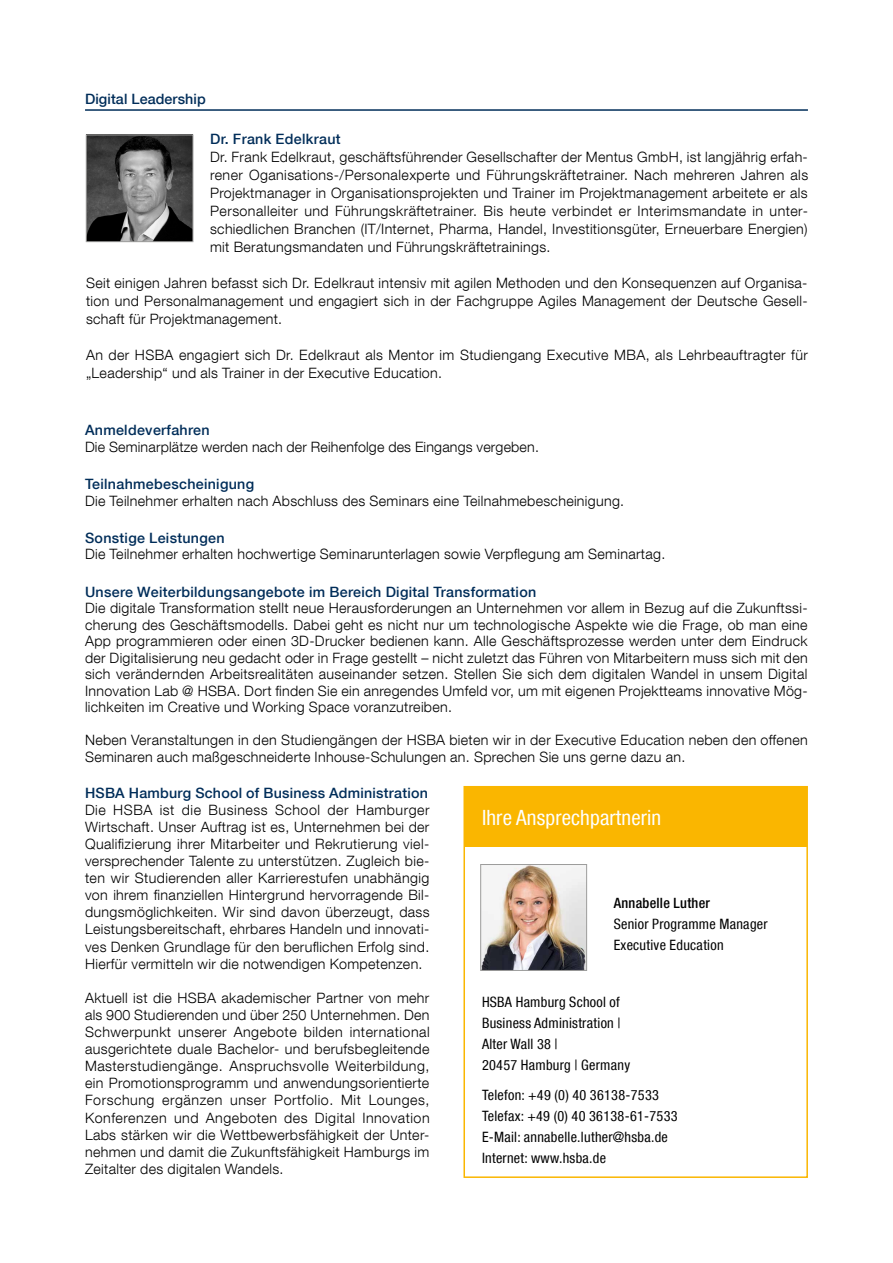
<style>
.page{position:relative;width:893px;height:1263px;background:#fff}
.page>*{position:absolute;margin:0;border:0;box-sizing:border-box;transform-origin:0 0}
.t1{font:condensed 21px "Helvetica Neue LT Com";letter-spacing:.005em;color:#fff}
.t2{font:300 14.25px/17.1px "Helvetica Neue LT Com";letter-spacing:.02em;color:#000;text-align:justify}
.t3{font:condensed 14.25px/21px "Helvetica Neue LT Com";letter-spacing:.02em;color:#000}
.t4{font:500 14.25px "Helvetica Neue LT Com";letter-spacing:.02em;color:#002d59}
.t5{font:500 condensed 14.25px "Helvetica Neue LT Com";letter-spacing:.02em;color:#000}
</style>
<div class="page">
<hr style="left:85px;top:109px;width:723px;height:2px;background:#002d59">
<img style="left:482px;top:866px;width:103px;height:103px">
<div style="left:480px;top:864px;width:107px;height:107px;border:1px solid #9d9d9c"></div>
<div style="left:465px;top:787px;width:341px;height:60px;background:#fab600"></div>
<div style="left:463px;top:786px;width:345px;height:392px;border:2px solid #fab600"></div>
<img style="left:88px;top:137px;width:103px;height:103px">
<div style="left:86px;top:135px;width:107px;height:107px;border:1px solid #9d9d9c"></div>
<p class="t4" style="left:85px;top:90px;width:122px">Digital Leadership</p>
<p class="t4" style="left:210px;top:130px;width:132px">Dr. Frank Edelkraut</p>
<p class="t2" style="left:210px;top:148px;width:599px;line-height:18px">Dr. Frank Edelkraut, geschäftsführender Gesellschafter der Mentus GmbH, ist langjährig erfah&shy;rener Oganisations-/Personalexperte und Führungskräftetrainer. Nach mehreren Jahren als Projektmanager in Organisationsprojekten und Trainer im Projektmanagement arbeitete er als Personalleiter und Führungskräftetrainer. Bis heute verbindet er Interimsmandate in unter&shy;schiedlichen Branchen (IT/Internet, Pharma, Handel, Investitionsgüter, Erneuerbare Energien) mit Beratungsmandaten und Führungskräftetrainings.</p>
<p class="t2" style="left:86px;top:274px;width:723px;line-height:18px">Seit einigen Jahren befasst sich Dr. Edelkraut intensiv mit agilen Methoden und den Konsequenzen auf Organisa&shy;tion und Personalmanagement und engagiert sich in der Fachgruppe Agiles Management der Deutsche Gesell&shy;schaft für Projektmanagement.</p>
<p class="t2" style="left:86px;top:346px;width:723px;line-height:18px">An der HSBA engagiert sich Dr. Edelkraut als Mentor im Studiengang Executive MBA, als Lehrbeauftragter für „Leadership“ und als Trainer in der Executive Education.</p>
<p class="t4" style="left:85px;top:422px;width:126px">Anmeldeverfahren</p>
<p class="t2" style="left:85px;top:438px;width:455px">Die Seminarplätze werden nach der Reihenfolge des Eingangs vergeben.</p>
<p class="t4" style="left:85px;top:475px;width:171px">Teilnahmebescheinigung</p>
<p class="t2" style="left:85px;top:492px;width:541px">Die Teilnehmer erhalten nach Abschluss des Seminars eine Teilnahmebescheinigung.</p>
<p class="t4" style="left:85px;top:529px;width:141px">Sonstige Leistungen</p>
<p class="t2" style="left:85px;top:545px;width:582px">Die Teilnehmer erhalten hochwertige Seminarunterlagen sowie Verpflegung am Seminartag.</p>
<p class="t4" style="left:85px;top:583px;width:453px">Unsere Weiterbildungsangebote im Bereich Digital Transformation</p>
<p class="t2" style="left:85px;top:600px;width:724px;line-height:16.5px">Die digitale Transformation stellt neue Herausforderungen an Unternehmen vor allem in Bezug auf die Zukunftssi&shy;cherung des Geschäftsmodells. Dabei geht es nicht nur um technologische Aspekte wie die Frage, ob man eine App programmieren oder einen 3D-Drucker bedienen kann. Alle Geschäftsprozesse werden unter dem Eindruck der Digitalisierung neu gedacht oder in Frage gestellt – nicht zuletzt das Führen von Mitarbeitern muss sich mit den sich verändernden Arbeitsrealitäten auseinander setzen. Stellen Sie sich dem digitalen Wandel in unsem Digital Innovation Lab @ HSBA. Dort finden Sie ein anregendes Umfeld vor, um mit eigenen Projektteams innovative Mög&shy;lichkeiten im Creative und Working Space voranzutreiben.</p>
<p class="t2" style="left:85px;top:732px;width:724px;line-height:16.5px">Neben Veranstaltungen in den Studiengängen der HSBA bieten wir in der Executive Education neben den offenen<br>Seminaren auch maßgeschneiderte Inhouse-Schulungen an. Sprechen Sie uns gerne dazu an.</p>
<p class="t4" style="left:85px;top:784px;width:344px">HSBA Hamburg School of Business Administration</p>
<p class="t2" style="left:85px;top:801px;width:346px">Die HSBA ist die Business School der Hamburger Wirtschaft. Unser Auftrag ist es, Unternehmen bei der Qualifizierung ihrer Mitarbeiter und Rekrutierung viel&shy;versprechender Talente zu unterstützen. Zugleich bie&shy;ten wir Studierenden aller Karrierestufen unabhängig von ihrem finanziellen Hintergrund hervorragende Bil&shy;dungsmöglichkeiten. Wir sind davon überzeugt, dass Leistungsbereitschaft, ehrbares Handeln und innovati&shy;ves Denken Grundlage für den beruflichen Erfolg sind.<br>Hierfür vermitteln wir die notwendigen Kompetenzen.</p>
<p class="t2" style="left:85px;top:989px;width:346px">Aktuell ist die HSBA akademischer Partner von mehr als 900 Studierenden und über 250 Unternehmen. Den Schwerpunkt unserer Angebote bilden international ausgerichtete duale Bachelor- und berufsbegleitende Masterstudiengänge. Anspruchsvolle Weiterbildung, ein Promotionsprogramm und anwendungsorientierte Forschung ergänzen unser Portfolio. Mit Lounges, Konferenzen und Angeboten des Digital Innovation Labs stärken wir die Wettbewerbsfähigkeit der Unter&shy;nehmen und damit die Zukunftsfähigkeit Hamburgs im Zeitalter des digitalen Wandels.</p>
<h1 class="t1" style="left:482px;top:805px;width:181px">Ihre Ansprechpartnerin</h1>
<p class="t5" style="left:614px;top:894px;width:98px">Annabelle Luther</p>
<p class="t3" style="left:614px;top:913px;width:155px">Senior Programme Manager<br>Executive Education</p>
<p class="t3" style="left:482px;top:991px;width:150px">HSBA Hamburg School of<br>Business Administration |<br>Alter Wall 38 |<br>20457 Hamburg | Germany</p>
<p class="t3" style="left:482px;top:1084px;width:197px">Telefon: +49 (0) 40 36138-7533<br>Telefax: +49 (0) 40 36138-61-7533<br>E-Mail: annabelle.luther@hsba.de<br>Internet: www.hsba.de</p>
</div>
